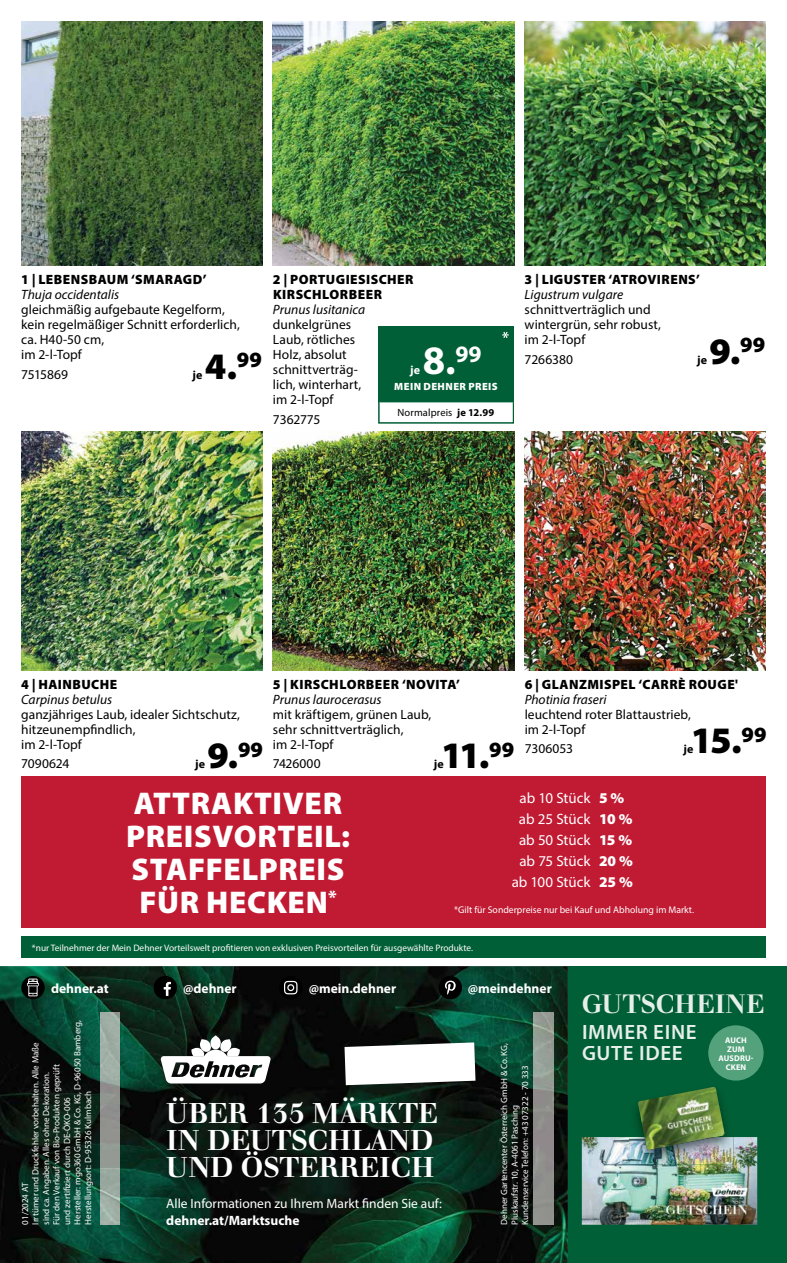
<style>
.page{position:relative;width:787px;height:1263px;background:#fff}
.page>*{position:absolute;margin:0;border:0;box-sizing:border-box;transform-origin:0 0}
.t1{font:700 40.5px "Myriad Pro";color:#fff}
.t2{font:900 37.5px "Myriad Pro";color:#000}
.t3{font:900 31.5px/33px "Myriad Pro";letter-spacing:.02em;color:#fff;text-align:center}
.t4{font:500 30px/27px "Walbaum Original Pro";color:#fff}
.t5{font:500 27.75px "Walbaum Original Pro";letter-spacing:.005em;color:#e7efeb}
.t6{font:600 21px/21px "Myriad Pro";letter-spacing:.03em;color:#e7efeb}
.t7{font:15px/21px "Myriad Pro";color:#fff;text-align:center}
.t8{font:900 15px/21px "Myriad Pro";letter-spacing:-.02em;color:#fff}
.t9{font:13.5px/15px "Myriad Pro";letter-spacing:.005em;color:#000}
.t10{font:900 13.5px/15px "Myriad Pro";letter-spacing:.035em;color:#000}
.t11{font:italic 13.5px "Myriad Pro";color:#000}
.t12{font:700 13.5px "Myriad Pro";color:#fff}
.t13{font:13.5px "Myriad Pro";color:#fff}
.t14{font:13.5px "Myriad Pro";letter-spacing:-.02em;color:#000}
.t15{font:700 12px "Myriad Pro";letter-spacing:.015em;color:#000}
.t16{font:700 12px "Myriad Pro";color:#fff}
.t17{font:10.5px "Myriad Pro";letter-spacing:.015em;color:#000}
.t18{font:900 10.5px "Myriad Pro";letter-spacing:.045em;color:#fff}
.t19{font:9.75px "Myriad Pro";color:#fff}
.t20{font:9.3px "Myriad Pro";color:#fff}
.t21{font:9px/10.5px "Myriad Pro";color:#fff}
.t22{font:700 8.25px/9px "Myriad Pro";letter-spacing:.02em;color:#fff;text-align:center}
.s1{font-weight:700}
</style>
<div class="page">
<div style="left:568px;top:966px;width:219px;height:297px;background:#005f36"></div>
<img style="left:582px;top:1137px;width:175px;height:88px">
<img style="left:629px;top:1107px;width:104px;height:57px">
<img style="left:638px;top:1087px;width:86px;height:50px">
<img style="left:644px;top:1137px;width:71px;height:13px">
<img style="left:524px;top:432px;width:241px;height:238px">
<img style="left:273px;top:21px;width:241px;height:245px">
<img style="left:524px;top:21px;width:241px;height:245px">
<img style="left:273px;top:432px;width:241px;height:238px">
<img style="left:21px;top:21px;width:241px;height:245px">
<img style="left:21px;top:432px;width:241px;height:238px">
<img style="left:0;top:966px;width:568px;height:297px">
<div style="left:708px;top:1025px;width:55px;height:55px;background:#53a27c;border-radius:50%"></div>
<div style="left:21px;top:776px;width:744px;height:152px;background:#c11a33"></div>
<div style="left:438px;top:976px;width:24px;height:23px;background:#000;border-radius:50%"></div>
<svg style="left:445px;top:981px;width:10px;height:14px"></svg>
<div style="left:21px;top:976px;width:24px;height:23px;background:#000;border-radius:50%"></div>
<div style="left:279px;top:976px;width:23px;height:23px;background:#000;border-radius:50%"></div>
<svg style="left:284px;top:981px;width:13px;height:13px"></svg>
<div style="left:154px;top:976px;width:23px;height:23px;background:#000;border-radius:50%"></div>
<svg style="left:164px;top:982px;width:7px;height:14px"></svg>
<svg style="left:27px;top:978px;width:12px;height:18px"></svg>
<svg style="left:344px;top:1042px;width:131px;height:43px"></svg>
<img style="left:101px;top:1012px;width:19px;height:213px">
<img style="left:534px;top:1012px;width:19px;height:213px">
<svg style="left:210px;top:1035px;width:11px;height:14px"></svg>
<svg style="left:160px;top:1038px;width:111px;height:45px"></svg>
<div style="left:21px;top:936px;width:744px;height:22px;background:#005f36"></div>
<div style="left:378px;top:326px;width:136px;height:76px;background:#005f36"></div>
<svg style="left:378px;top:402px;width:136px;height:22px"></svg>
<svg style="left:502px;top:332px;width:6px;height:6px"></svg>
<p class="t10" style="left:21px;top:272px;width:187px">1 | LEBENSBAUM ‘SMARAGD’</p>
<p class="t11" style="left:21px;top:287px;width:99px">Thuja occidentalis</p>
<p class="t9" style="left:21px;top:302px;width:220px">gleichmäßig aufgebaute Kegelform, kein regelmäßiger Schnitt erforderlich, ca. H40-50 cm ,<br>im 2-l-Topf</p>
<p class="t14" style="left:21px;top:366px;width:48px">7515869</p>
<p class="t15" style="left:192px;top:367px;width:11px">je</p>
<h2 class="t2" style="left:205px;top:345px;width:59px">4.<sup>99</sup></h2>
<p class="t10" style="left:273px;top:272px;width:142px">2 | PORTUGIESISCHER<br>KIRSCHLORBEER</p>
<p class="t11" style="left:273px;top:302px;width:94px">Prunus lusitanica</p>
<p class="t9" style="left:273px;top:317px;width:90px">dunkelgrünes<br>Laub, rötliches<br>Holz, absolut schnittverträg&shy;lich, winterhart , im 2-l-Topf</p>
<p class="t9" style="left:273px;top:411px;width:49px">7362775</p>
<h1 class="t1" style="left:422px;top:334px;width:60px">8.<sup>99</sup></h1>
<p class="t16" style="left:410px;top:362px;width:11px">je</p>
<p class="t18" style="left:394px;top:379px;width:105px">MEIN DEHNER PREIS</p>
<p class="t17" style="left:397px;top:406px;width:98px">Normalpreis <span class="s1">je 12.99</span></p>
<p class="t10" style="left:524px;top:272px;width:177px">3 | LIGUSTER ‘ATROVIRENS’</p>
<p class="t11" style="left:524px;top:286px;width:100px">Ligustrum vulgare</p>
<p class="t9" style="left:524px;top:302px;width:138px">schnittverträglich und wintergrün, sehr robust , im 2-l-Topf</p>
<p class="t9" style="left:524px;top:351px;width:50px">7266380</p>
<p class="t15" style="left:697px;top:352px;width:11px">je</p>
<h2 class="t2" style="left:709px;top:330px;width:57px">9.<sup>99</sup></h2>
<p class="t10" style="left:21px;top:677px;width:97px">4 | HAINBUCHE</p>
<p class="t11" style="left:21px;top:691px;width:92px">Carpinus betulus</p>
<p class="t9" style="left:21px;top:706px;width:220px">ganzjähriges Laub, idealer Sichtschutz, hitzeunempfindlich ,<br>im 2-l-Topf</p>
<p class="t9" style="left:21px;top:756px;width:50px">7090624</p>
<p class="t15" style="left:195px;top:756px;width:11px">je</p>
<h2 class="t2" style="left:207px;top:734px;width:57px">9.<sup>99</sup></h2>
<p class="t10" style="left:273px;top:677px;width:188px">5 | KIRSCHLORBEER ‘NOVITA’</p>
<p class="t11" style="left:273px;top:691px;width:110px">Prunus laurocerasus</p>
<p class="t9" style="left:273px;top:706px;width:160px">mit kräftigem, grünen Laub, sehr schnittverträglich ,<br>im 2-l-Topf</p>
<p class="t9" style="left:273px;top:756px;width:49px">7426000</p>
<p class="t15" style="left:433px;top:756px;width:11px">je</p>
<h2 class="t2" style="left:441px;top:734px;width:75px">11.<sup>99</sup></h2>
<p class="t10" style="left:524px;top:677px;width:215px">6 | GLANZMISPEL ‘CARRÈ ROUGE'</p>
<p class="t11" style="left:524px;top:691px;width:83px">Photinia fraseri</p>
<p class="t9" style="left:524px;top:706px;width:168px">leuchtend roter Blattaustrieb , im 2-l-Topf</p>
<p class="t9" style="left:524px;top:741px;width:50px">7306053</p>
<p class="t15" style="left:683px;top:741px;width:11px">je</p>
<h2 class="t2" style="left:691px;top:719px;width:77px">15.<sup>99</sup></h2>
<h3 class="t3" style="left:126px;top:787px;width:225px">ATTRAKTIVER<br>PREISVORTEIL:<br>STAFFELPREIS<br>FÜR HECKEN<sup>*</sup></h3>
<p class="t7" style="left:511px;top:787px;width:80px">ab 10 Stück ab 25 Stück ab 50 Stück ab 75 Stück ab 100 Stück</p>
<p class="t8" style="left:599px;top:787px;width:35px">5 %<br>10 %<br>15 %<br>20 %<br>25 %</p>
<p class="t19" style="left:454px;top:904px;width:241px">*Gilt für Sonderpreise nur bei Kauf und Abholung im Markt.</p>
<p class="t20" style="left:32px;top:942px;width:442px">*nur Teilnehmer der Mein Dehner Vorteilswelt profitieren von exklusiven Preisvorteilen für ausgewählte Produkte.</p>
<p class="t12" style="left:51px;top:980px;width:59px">dehner.at</p>
<p class="t12" style="left:183px;top:980px;width:55px">@dehner</p>
<p class="t12" style="left:309px;top:980px;width:89px">@mein.dehner</p>
<p class="t12" style="left:468px;top:980px;width:85px">@meindehner</p>
<p class="t21" style="left:20px;top:1225px;width:206px;rotate:-90deg">01/2024 AT<br>Irrtümer und Druckfehler vorbehalten. Alle Maße<br>sind ca. Angaben. Alles ohne Dekoration.<br>Für den Verkauf von Bio-Produkten geprüft<br>und zertifiziert durch DE-ÖKO-006<br>Hersteller: mgo360 GmbH &amp; Co. KG, D-96050 Bamberg, Herstellungsort: D-95326 Kulmbach</p>
<h3 class="t4" style="left:166px;top:1101px;width:273px">ÜBER 135 MÄRKTE<br>IN DEUTSCHLAND<br>UND ÖSTERREICH</h3>
<p class="t13" style="left:166px;top:1195px;width:277px">Alle Informationen zu Ihrem Markt finden Sie auf:</p>
<p class="t12" style="left:166px;top:1211px;width:135px">dehner.at/Marktsuche</p>
<p class="t21" style="left:499px;top:1225px;width:183px;rotate:-90deg">Dehner Gartencenter Österreich GmbH &amp; Co. KG,<br>Pluskaufstr. 10, A-4061 Pasching<br>Kundenservice Telefon: +43 07322 - 70 333</p>
<h3 class="t5" style="left:582px;top:988px;width:184px">GUTSCHEINE</h3>
<h3 class="t6" style="left:582px;top:1021px;width:116px">IMMER EINE<br>GUTE IDEE</h3>
<p class="t22" style="left:718px;top:1035px;width:37px">AUCH<br>ZUM<br>AUSDRU-<br>CKEN</p>
</div>
